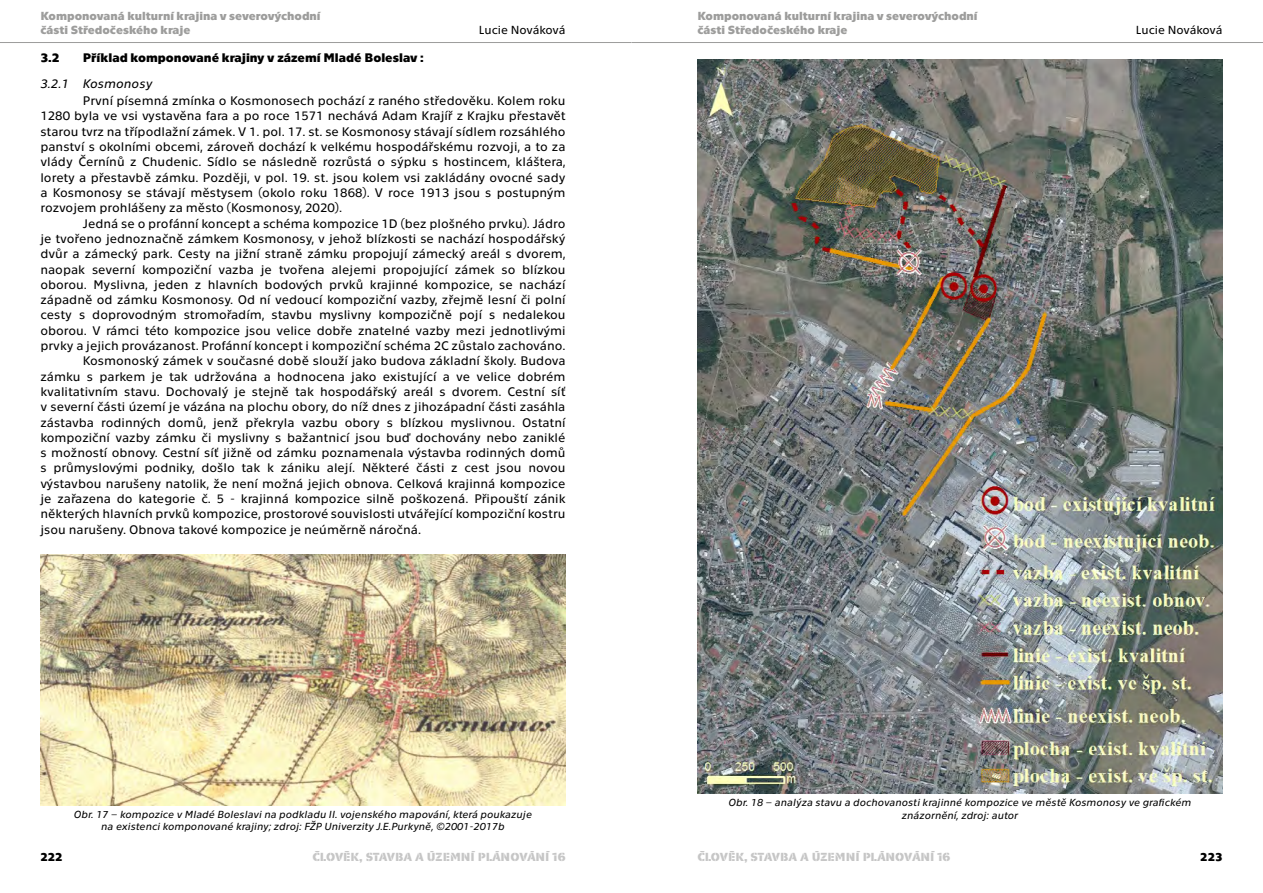
<style>
.page{position:relative;width:1263px;height:893px;background:#fff}
.page>*{position:absolute;margin:0;border:0;box-sizing:border-box;transform-origin:0 0}
.t1{font:12.75px/15.3px "Technika";color:#000;text-align:justify}
.t2{font:700 12.75px "Technika";color:#000}
.t3{font:italic 12.75px "Technika";color:#000}
.t4{font:700 12px/14.4px "Technika";color:#9d9d9c}
.t5{font:700 12px "Technika Stencil";color:#c6c6c6}
.t6{font:12px "Technika";letter-spacing:-.005em;color:#000}
.t7{font:700 12px "Technika";color:#000}
.t8{font:italic 10.5px/12.6px "Technika";color:#000;text-align:center}
</style>
<div class="page">
<hr style="left:0;top:42px;width:631px;height:1px;background:#9d9d9c">
<hr style="left:632px;top:42px;width:631px;height:1px;background:#9d9d9c">
<img style="left:40px;top:554px;width:526px;height:251px">
<img style="left:697px;top:59px;width:525px;height:734px">
<p class="t4" style="left:40px;top:7px;width:282px">Komponovaná kulturní krajina v severovýchodní části Středočeského kraje</p>
<p class="t4" style="left:697px;top:7px;width:282px">Komponovaná kulturní krajina v severovýchodní</p>
<p class="t6" style="left:479px;top:22px;width:88px">Lucie Nováková</p>
<p class="t4" style="left:697px;top:22px;width:151px">části Středočeského kraje</p>
<p class="t6" style="left:1136px;top:22px;width:88px">Lucie Nováková</p>
<p class="t2" style="left:40px;top:48px;width:21px">3.2</p>
<p class="t2" style="left:83px;top:48px;width:342px">Příklad komponované krajiny v zázemí Mladé Boleslav :</p>
<p class="t3" style="left:40px;top:75px;width:114px">3.2.1 Kosmonosy</p>
<p class="t1" style="left:40px;top:92px;width:527px;text-indent:43px">První písemná zmínka o Kosmonosech pochází z raného středověku. Kolem roku 1280 byla ve vsi vystavěna fara a po roce 1571 nechává Adam Krajíř z Krajku přestavět starou tvrz na třípodlažní zámek. V 1. pol. 17. st. se Kosmonosy stávají sídlem rozsáhlého panství s okolními obcemi, zároveň dochází k velkému hospodářskému rozvoji, a to za vlády Černínů z Chudenic. Sídlo se následně rozrůstá o sýpku s hostincem, kláštera, lorety a přestavbě zámku. Později, v pol. 19. st. jsou kolem vsi zakládány ovocné sady a Kosmonosy se stávají městysem (okolo roku 1868). V roce 1913 jsou s postupným rozvojem prohlášeny za město (Kosmonosy, 2020).</p>
<p class="t1" style="left:83px;top:215px;width:484px">Jedná se o profánní koncept a schéma kompozice 1D (bez plošného prvku). Jádro</p>
<p class="t1" style="left:40px;top:230px;width:527px">je tvořeno jednoznačně zámkem Kosmonosy, v jehož blízkosti se nachází hospodářský</p>
<p class="t1" style="left:40px;top:245px;width:527px">dvůr a zámecký park. Cesty na jižní straně zámku propojují zámecký areál s dvorem,</p>
<p class="t1" style="left:40px;top:261px;width:527px">naopak severní kompoziční vazba je tvořena alejemi propojující zámek so blízkou</p>
<p class="t1" style="left:40px;top:276px;width:527px">oborou. Myslivna, jeden z hlavních bodových prvků krajinné kompozice, se nachází</p>
<p class="t1" style="left:40px;top:291px;width:527px">západně od zámku Kosmonosy. Od ní vedoucí kompoziční vazby, zřejmě lesní či polní</p>
<p class="t1" style="left:40px;top:306px;width:527px">cesty s doprovodným stromořadím, stavbu myslivny kompozičně pojí s nedalekou</p>
<p class="t1" style="left:40px;top:322px;width:527px">oborou. V rámci této kompozice jsou velice dobře znatelné vazby mezi jednotlivými</p>
<p class="t1" style="left:40px;top:337px;width:527px">prvky a jejich provázanost. Profánní koncept i kompoziční schéma 2C zůstalo zachováno.</p>
<p class="t1" style="left:83px;top:352px;width:484px">Kosmonoský zámek v současné době slouží jako budova základní školy. Budova</p>
<p class="t1" style="left:40px;top:368px;width:527px">zámku s parkem je tak udržována a hodnocena jako existující a ve velice dobrém</p>
<p class="t1" style="left:40px;top:383px;width:526px">kvalitativním stavu. Dochovalý je stejně tak hospodářský areál s dvorem. Cestní síť</p>
<p class="t1" style="left:40px;top:398px;width:527px">v severní části území je vázána na plochu obory, do níž dnes z jihozápadní části zasáhla</p>
<p class="t1" style="left:40px;top:414px;width:527px">zástavba rodinných domů, jenž překryla vazbu obory s blízkou myslivnou. Ostatní</p>
<p class="t1" style="left:40px;top:429px;width:527px">kompoziční vazby zámku či myslivny s bažantnicí jsou buď dochovány nebo zaniklé</p>
<p class="t1" style="left:40px;top:444px;width:527px">s možností obnovy. Cestní síť jižně od zámku poznamenala výstavba rodinných domů</p>
<p class="t1" style="left:40px;top:459px;width:527px">s průmyslovými podniky, došlo tak k zániku alejí. Některé části z cest jsou novou</p>
<p class="t1" style="left:40px;top:475px;width:527px">výstavbou narušeny natolik, že není možná jejich obnova. Celková krajinná kompozice</p>
<p class="t1" style="left:40px;top:490px;width:527px">je zařazena do kategorie č. 5 - krajinná kompozice silně poškozená. Připouští zánik</p>
<p class="t1" style="left:40px;top:505px;width:527px">některých hlavních prvků kompozice, prostorové souvislosti utvářející kompoziční kostru</p>
<p class="t1" style="left:40px;top:521px;width:382px">jsou narušeny. Obnova takové kompozice je neúměrně náročná.</p>
<p class="t8" style="left:74px;top:807px;width:460px">Obr. 17 – kompozice v Mladé Boleslavi na podkladu II. vojenského mapování, která poukazuje na existenci komponované krajiny; zdroj: FŽP Univerzity J.E.Purkyně, ©2001-2017b</p>
<p class="t8" style="left:729px;top:795px;width:464px">Obr. 18 – analýza stavu a dochovanosti krajinné kompozice ve městě Kosmonosy ve grafickém znázornění, zdroj: autor</p>
<p class="t7" style="left:40px;top:848px;width:24px">222</p>
<p class="t5" style="left:313px;top:850px;width:255px">ČLOVĚK, STAVBA A ÚZEMNÍ PLÁNOVÁNÍ 16</p>
<p class="t5" style="left:697px;top:850px;width:255px">ČLOVĚK, STAVBA A ÚZEMNÍ PLÁNOVÁNÍ 16</p>
<p class="t7" style="left:1200px;top:848px;width:24px">223</p>
</div>
